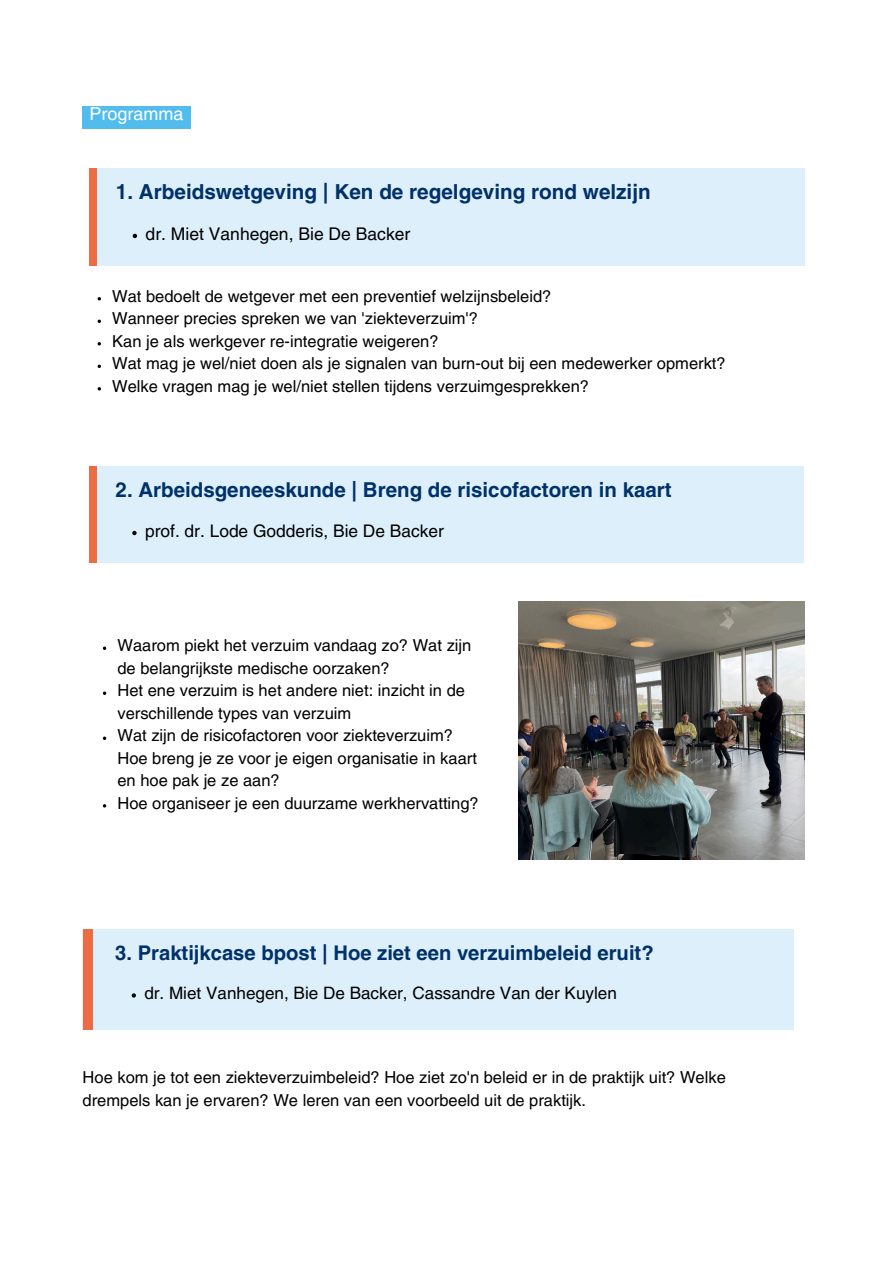
<style>
.page{position:relative;width:894px;height:1264px;background:#fff}
.page>*{position:absolute;margin:0;border:0;box-sizing:border-box;transform-origin:0 0}
.t1{font:700 20.7px "Helvetica LT Pro";color:#003169}
.t2{font:700 20.55px "Helvetica LT Pro";color:#003169}
.t3{font:700 20.25px "Helvetica LT Pro";color:#003169}
.t4{font:18px "Helvetica LT Pro";color:#fff}
.t5{font:17.55px "Helvetica LT Pro";color:#000}
.t6{font:17.4px "Helvetica LT Pro";color:#000}
.t7{font:17.1px "Helvetica LT Pro";color:#000}
.t8{font:16.5px/22.5px "Helvetica LT Pro";color:#000}
</style>
<div class="page">
<svg style="left:98px;top:319px;width:3px;height:4px"></svg>
<svg style="left:98px;top:364px;width:3px;height:4px"></svg>
<div style="left:89px;top:169px;width:715px;height:97px;background:#ddeffa"></div>
<div style="left:89px;top:169px;width:8px;height:97px;background:#ec6c43"></div>
<svg style="left:133px;top:234px;width:4px;height:4px"></svg>
<div style="left:89px;top:466px;width:714px;height:97px;background:#ddeffa"></div>
<div style="left:89px;top:466px;width:8px;height:97px;background:#ec6c43"></div>
<svg style="left:132px;top:531px;width:4px;height:4px"></svg>
<div style="left:83px;top:929px;width:711px;height:101px;background:#ddeffa"></div>
<div style="left:83px;top:929px;width:9px;height:101px;background:#ec6c43"></div>
<svg style="left:132px;top:993px;width:4px;height:4px"></svg>
<img style="left:518px;top:601px;width:286px;height:259px">
<div style="left:82px;top:106px;width:109px;height:22px;background:#52bdec"></div>
<svg style="left:103px;top:646px;width:3px;height:4px"></svg>
<svg style="left:103px;top:691px;width:3px;height:4px"></svg>
<svg style="left:103px;top:736px;width:3px;height:4px"></svg>
<p class="t4" style="left:89px;top:107px;width:96px">Programma</p>
<p class="t1" style="left:116px;top:185px;width:536px">1. Arbeidswetgeving | Ken de regelgeving rond welzijn</p>
<p class="t5" style="left:146px;top:227px;width:266px">dr. Miet Vanhegen, Bie De Backer</p>
<p class="t8" style="left:112px;top:286px;width:440px">Wat bedoelt de wetgever met een preventief welzijnsbeleid?</p>
<h1 class="t8" style="left:112px;top:308px;width:367px">Wanneer precies spreken we van 'ziekteverzuim'?</h1>
<p class="t8" style="left:112px;top:331px;width:328px">Kan je als werkgever re-integratie weigeren?</p>
<p class="t8" style="left:112px;top:353px;width:615px">Wat mag je wel/niet doen als je signalen van burn-out bij een medewerker opmerkt?</p>
<p class="t8" style="left:112px;top:376px;width:478px">Welke vragen mag je wel/niet stellen tijdens verzuimgesprekken?</p>
<p class="t2" style="left:116px;top:482px;width:557px">2. Arbeidsgeneeskunde | Breng de risicofactoren in kaart</p>
<h1 class="t6" style="left:145px;top:524px;width:300px">prof. dr. Lode Godderis, Bie De Backer</h1>
<p class="t8" style="left:117px;top:635px;width:355px">Waarom piekt het verzuim vandaag zo? Wat zijn de belangrijkste medische oorzaken?</p>
<p class="t8" style="left:117px;top:680px;width:349px">Het ene verzuim is het andere niet: inzicht in de verschillende types van verzuim</p>
<h1 class="t8" style="left:117px;top:725px;width:361px">Wat zijn de risicofactoren voor ziekteverzuim?<br>Hoe breng je ze voor je eigen organisatie in kaart en hoe pak je ze aan?</h1>
<p class="t8" style="left:117px;top:793px;width:363px">Hoe organiseer je een duurzame werkhervatting?</p>
<p class="t3" style="left:115px;top:945px;width:540px">3. Praktijkcase bpost | Hoe ziet een verzuimbeleid eruit?</p>
<p class="t7" style="left:144px;top:986px;width:474px">dr. Miet Vanhegen, Bie De Backer, Cassandre Van der Kuylen</p>
<p class="t8" style="left:83px;top:1067px;width:644px">Hoe kom je tot een ziekteverzuimbeleid? Hoe ziet zo'n beleid er in de praktijk uit? Welke drempels kan je ervaren? We leren van een voorbeeld uit de praktijk.</p>
</div>
